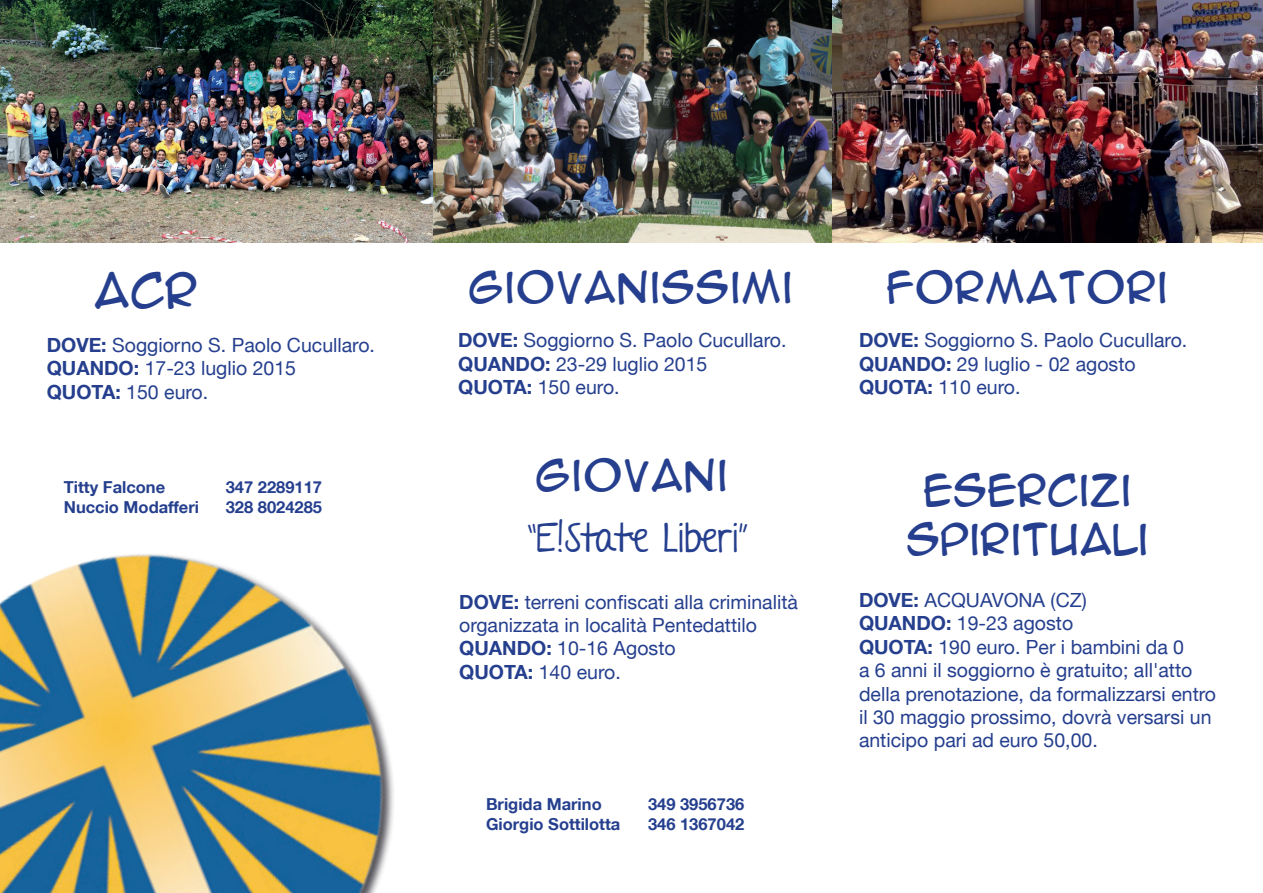
<style>
.page{position:relative;width:1263px;height:893px;background:#fff}
.page>*{position:absolute;margin:0;border:0;box-sizing:border-box;transform-origin:0 0}
.t1{font:45px "Anime Ace";color:#253f8e}
.t2{font:40.5px/48.6px "Anime Ace";color:#253f8e;text-align:center}
.t3{font:39px "A Year Without Rain";color:#253f8e}
.t4{font:19.5px/23.4px "Helvetica Neue LT";color:#253f8e}
.t5{font:700 16.5px "Helvetica Neue LT";color:#253f8e}
.s1{font-weight:700}
.s2{font-size:43.5px}
</style>
<div class="page">
<img style="left:0;top:0;width:1263px;height:242px">
<img style="left:0;top:554px;width:394px;height:339px">
<h1 class="t1" style="left:94px;top:267px;width:106px">ACR</h1>
<h2 class="t2" style="left:468px;top:263px;width:326px">GIOVANISSIMI</h2>
<h2 class="t2" style="left:887px;top:263px;width:283px">FORMATORI</h2>
<p class="t4" style="left:47px;top:333px;width:330px"><span class="s1">DOVE:</span> Soggiorno S. Paolo Cucullaro.<br><span class="s1">QUANDO:</span> 17-23 luglio 2015<br><span class="s1">QUOTA:</span> 150 euro.</p>
<p class="t4" style="left:458px;top:328px;width:330px"><span class="s1">DOVE:</span> Soggiorno S. Paolo Cucullaro.<br><span class="s1">QUANDO:</span> 23-29 luglio 2015<br><span class="s1">QUOTA:</span> 150 euro.</p>
<p class="t5" style="left:64px;top:477px;width:103px">Titty Falcone</p>
<p class="t5" style="left:226px;top:477px;width:98px">347 2289117</p>
<p class="t5" style="left:64px;top:497px;width:137px">Nuccio Modafferi</p>
<p class="t5" style="left:226px;top:497px;width:98px">328 8024285</p>
<h2 class="t2" style="left:535px;top:451px;width:194px">GIOVANI</h2>
<h3 class="t3" style="left:527px;top:513px;width:222px">“E<span class="s2">!</span>State Liberi”</h3>
<p class="t4" style="left:459px;top:590px;width:340px"><span class="s1">DOVE:</span> terreni confiscati alla criminalità organizzata in località Pentedattilo<br><span class="s1">QUANDO:</span> 10-16 Agosto<br><span class="s1">QUOTA:</span> 140 euro.</p>
<p class="t5" style="left:486px;top:794px;width:117px">Brigida Marino</p>
<p class="t5" style="left:648px;top:794px;width:98px">349 3956736</p>
<p class="t5" style="left:486px;top:814px;width:136px">Giorgio Sottilotta</p>
<p class="t5" style="left:648px;top:814px;width:98px">346 1367042</p>
<p class="t4" style="left:859px;top:328px;width:330px"><span class="s1">DOVE:</span> Soggiorno S. Paolo Cucullaro.<br><span class="s1">QUANDO:</span> 29 luglio - 02 agosto<br><span class="s1">QUOTA:</span> 110 euro.</p>
<h2 class="t2" style="left:906px;top:466px;width:244px">ESERCIZI<br>SPIRITUALI</h2>
<p class="t4" style="left:859px;top:588px;width:359px"><span class="s1">DOVE:</span> ACQUAVONA (CZ)<br><span class="s1">QUANDO:</span> 19-23 agosto<br><span class="s1">QUOTA:</span> 190 euro. Per i bambini da 0<br>a 6 anni il soggiorno è gratuito; all'atto della prenotazione, da formalizzarsi entro il 30 maggio prossimo, dovrà versarsi un anticipo pari ad euro 50,00.</p>
</div>
